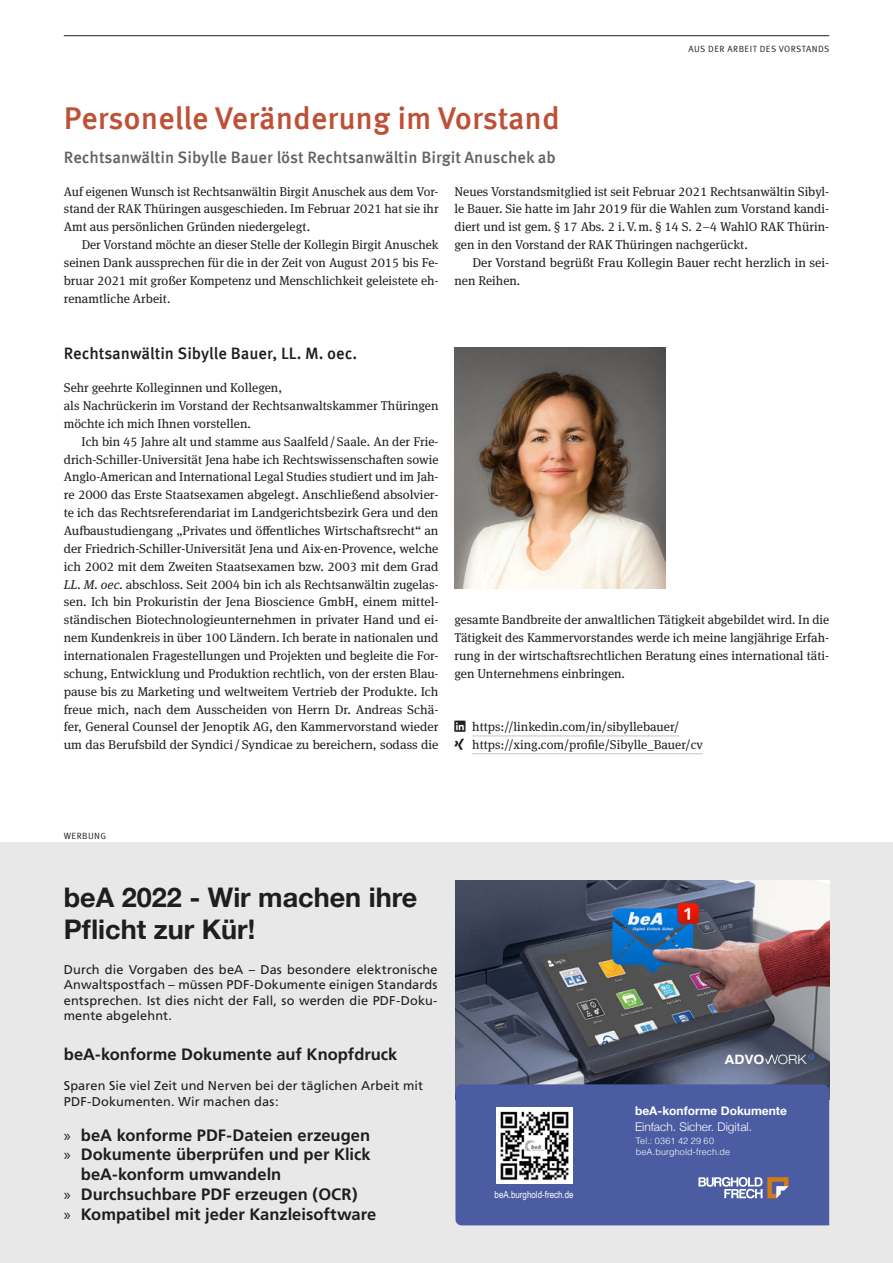
<style>
.page{position:relative;width:893px;height:1263px;background:#fff}
.page>*{position:absolute;margin:0;border:0;box-sizing:border-box;transform-origin:0 0}
.h2_infotext{font:500 31.5px "Meta Offc";color:#be5036}
.t1{font:700 27px/32.4px "Helvetica Neue";color:#1e1e1c}
.t2{font:700 16.5px "Frutiger";color:#1e1e1c}
.h2_subtitle{font:500 16.5px "Meta Offc";color:#626262}
.h3_default{font:500 16.5px "Meta Offc";color:#1e1e1c}
.t3{font:700 12.9px "Helvetica";color:#fff;scale:1.08 1}
.p_follow{font:12.75px/17.9px "Meta Serif OT";color:#1e1e1c;text-align:justify}
.t4{font:12.75px/15.3px "Frutiger";letter-spacing:.01em;color:#1e1e1c;text-align:justify}
.t5{font:300 12px "Helvetica Neue";color:#fff}
.t6{font:700 12px "Helvetica Neue";color:#fff}
.t7{font:9.75px "Arial Narrow";color:#fff}
.t8{font:300 9px/10.8px "Helvetica";letter-spacing:.015em;color:#fff}
.t9{font:9px "Meta Offc Norm";letter-spacing:.05em;color:#1e1e1c}
.s1{font-style:italic}
.s2{font-family:"Myriad Pro";font-weight:400}
.s3{font-family:"Helvetica Neue";font-weight:300}
</style>
<div class="page">
<hr style="left:64px;top:35px;width:765px;height:1px;background:#1e1e1c">
<div style="left:0;top:842px;width:893px;height:421px;background:#e7e8e7"></div>
<img style="left:455px;top:880px;width:374px;height:204px">
<svg style="left:765px;top:1055px;width:13px;height:9px"></svg>
<svg style="left:808px;top:1053px;width:6px;height:7px"></svg>
<div style="left:455px;top:1084px;width:374px;height:141px;background:#4b5ca3"></div>
<img style="left:496px;top:1107px;width:77px;height:76px">
<svg style="left:698px;top:1177px;width:90px;height:21px;background:#9191b0"></svg>
<hr style="left:472px;top:735px;width:207px;height:1px;background:#c4c5c5">
<hr style="left:472px;top:753px;width:231px;height:1px;background:#c4c5c5">
<img style="left:454px;top:348px;width:211px;height:240px">
<p class="h2_infotext" style="left:64px;top:99px;width:498px">Personelle Veränderung im Vorstand</p>
<p class="h2_subtitle" style="left:64px;top:148px;width:493px">Rechtsanwältin Sibylle Bauer löst Rechtsanwältin Birgit Anuschek ab</p>
<p class="t9" style="left:688px;top:43px;width:51px">AUS DER ARBEIT</p>
<p class="t9" style="left:760px;top:43px;width:31px">DES VORSTAN</p>
<p class="t9" style="left:818px;top:43px;width:12px">DS</p>
<p class="p_follow" style="left:64px;top:182px;width:376px">Auf eigenen Wunsch ist Rechtsanwältin Birgit Anuschek aus dem Vor&shy;stand der RAK Thüringen ausgeschieden. Im Februar 2021 hat sie ihr Amt aus persönlichen Gründen niedergelegt.</p>
<p class="p_follow" style="left:64px;top:236px;width:376px;text-indent:18px">Der Vorstand möchte an dieser Stelle der Kollegin Birgit Anuschek seinen Dank aussprechen für die in der Zeit von August 2015 bis Fe&shy;bruar 2021 mit großer Kompetenz und Menschlichkeit geleistete eh&shy;renamtliche Arbeit.</p>
<p class="p_follow" style="left:454px;top:182px;width:376px">Neues Vorstandsmitglied ist seit Februar 2021 Rechtsanwältin Sibyl&shy;le Bauer. Sie hatte im Jahr 2019 für die Wahlen zum Vorstand kandi&shy;diert und ist gem. § 17 Abs. 2 i.V.m. § 14 S. 2–4 WahlO RAK Thürin&shy;gen in den Vorstand der RAK Thüringen nachgerückt.</p>
<p class="p_follow" style="left:454px;top:254px;width:376px;text-indent:18px">Der Vorstand begrüßt Frau Kollegin Bauer recht herzlich in sei&shy;nen Reihen.</p>
<p class="h3_default" style="left:64px;top:344px;width:295px">Rechtsanwältin Sibylle Bauer, LL. M. oec.</p>
<p class="p_follow" style="left:64px;top:379px;width:220px">Sehr geehrte Kolleginnen und Kollegen,</p>
<p class="p_follow" style="left:64px;top:397px;width:376px">als Nachrückerin im Vorstand der Rechtsanwaltskammer Thüringen möchte ich mich Ihnen vorstellen.</p>
<p class="p_follow" style="left:64px;top:432px;width:376px;text-indent:18px">Ich bin 45 Jahre alt und stamme aus Saalfeld/Saale. An der Frie&shy;drich-Schiller-Universität Jena habe ich Rechtswissenschaften sowie Anglo-American and International Legal Studies studiert und im Jah&shy;re 2000 das Erste Staatsexamen abgelegt. Anschließend absolvier&shy;te ich das Rechtsreferendariat im Landgerichtsbezirk Gera und den Aufbaustudiengang „Privates und öffentliches Wirtschaftsrecht“ an der Friedrich-Schiller-Universität Jena und Aix-en-Provence, welche ich 2002 mit dem Zweiten Staatsexamen bzw. 2003 mit dem Grad <span class="s1">LL. M. oec.</span> abschloss. Seit 2004 bin ich als Rechtsanwältin zugelas&shy;sen. Ich bin Prokuristin der Jena Bioscience GmbH, einem mittel&shy;ständischen Biotechnologieunternehmen in privater Hand und ei&shy;nem Kundenkreis in über 100 Ländern. Ich berate in nationalen und internationalen Fragestellungen und Projekten und begleite die For&shy;schung, Entwicklung und Produktion rechtlich, von der ersten Blau&shy;pause bis zu Marketing und weltweitem Vertrieb der Produkte. Ich freue mich, nach dem Ausscheiden von Herrn Dr. Andreas Schä&shy;fer, General Counsel der Jenoptik AG, den Kammervorstand wieder um das Berufsbild der Syndici/Syndicae zu bereichern, sodass die</p>
<p class="p_follow" style="left:454px;top:611px;width:376px">gesamte Bandbreite der anwaltlichen Tätigkeit abgebildet wird. In die Tätigkeit des Kammervorstandes werde ich meine langjährige Erfah&shy;rung in der wirtschaftsrechtlichen Beratung eines international täti&shy;gen Unternehmens einbringen.</p>
<p class="p_follow" style="left:454px;top:718px;width:226px">●■■ https://linkedin.com/in/sibyllebauer/</p>
<p class="p_follow" style="left:454px;top:736px;width:250px">■ https://xing.com/profile/Sibylle_Bauer/cv</p>
<p class="t9" style="left:64px;top:830px;width:44px">WERBUNG</p>
<h2 class="t1" style="left:64px;top:881px;width:355px">beA 2022 - Wir machen ihre<br>Pflicht zur Kür!</h2>
<p class="t4" style="left:64px;top:962px;width:375px">Durch die Vorgaben des beA – Das besondere elektronische Anwaltspostfach – müssen PDF-Dokumente einigen Standards entsprechen. Ist dies nicht der Fall, so werden die PDF-Doku&shy;mente abgelehnt.</p>
<p class="t2" style="left:64px;top:1044px;width:335px">beA-konforme Dokumente auf Knopfdruck</p>
<p class="t4" style="left:64px;top:1078px;width:361px">Sparen Sie viel Zeit und Nerven bei der täglichen Arbeit mit<br>PDF-Dokumenten. Wir machen das:</p>
<p class="t2" style="left:64px;top:1125px;width:308px"><span class="s2">»</span> beA konforme PDF-Dateien erzeugen</p>
<p class="t2" style="left:64px;top:1145px;width:308px"><span class="s2">»</span> Dokumente überprüfen und per Klick</p>
<p class="t2" style="left:81px;top:1165px;width:202px">beA-konform umwandeln</p>
<p class="t2" style="left:64px;top:1184px;width:295px"><span class="s2">»</span> Durchsuchbare PDF erzeugen (OCR)</p>
<p class="t2" style="left:64px;top:1204px;width:314px"><span class="s2">»</span> Kompatibel mit jeder Kanzleisoftware</p>
<p class="t7" style="left:495px;top:1188px;width:81px">beA.burghold-frech.de</p>
<p class="t3" style="left:725px;top:1049px;width:77px">ADVO <span class="s3">ORK</span></p>
<p class="t6" style="left:635px;top:1101px;width:153px">beA-konforme Dokumente</p>
<p class="t5" style="left:635px;top:1117px;width:119px">Einfach. Sicher. Digital.</p>
<p class="t8" style="left:636px;top:1134px;width:96px">Tel.: 0361 42 29 60 beA.burghold-frech.de</p>
</div>
